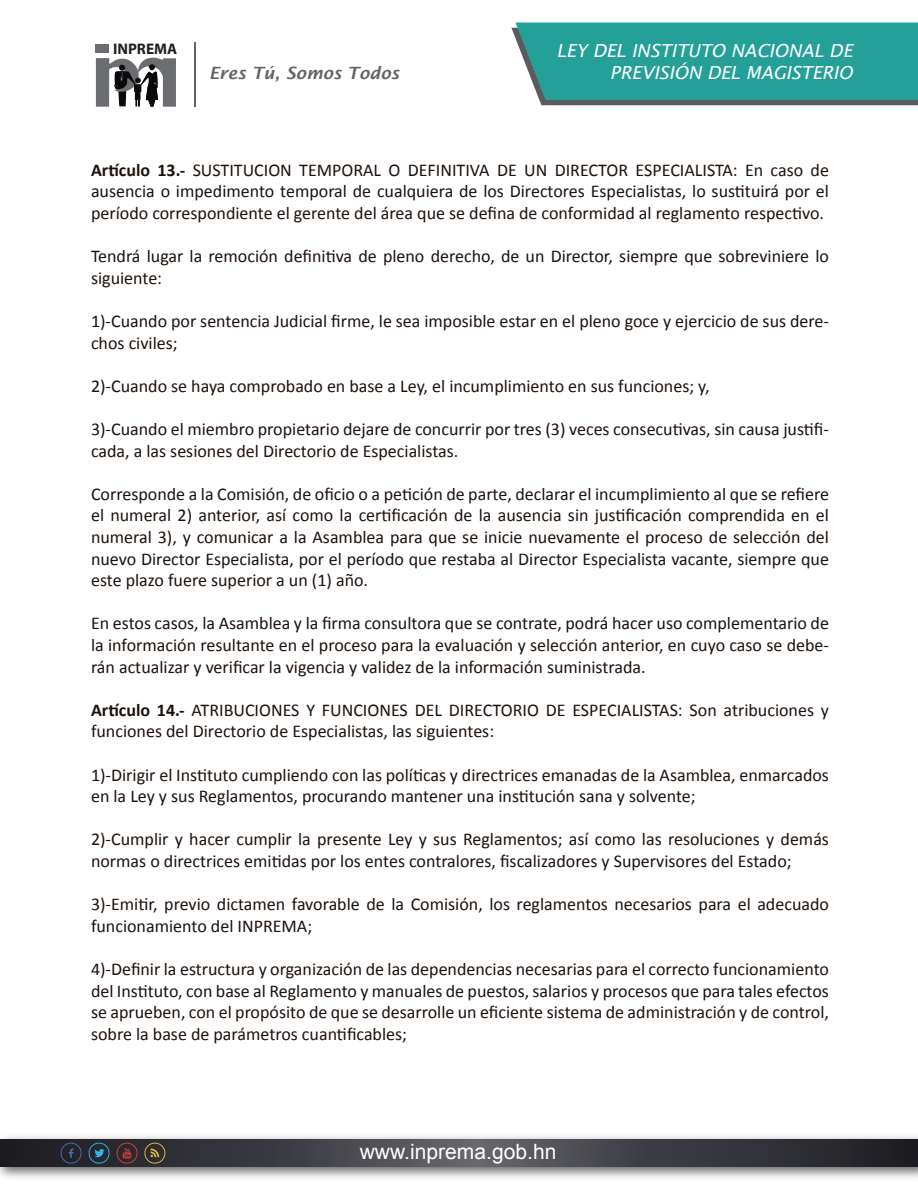
<style>
.page{position:relative;width:918px;height:1188px;background:#fff}
.page>*{position:absolute;margin:0;border:0;box-sizing:border-box;transform-origin:0 0}
.t1{font:21.15px "Arial";color:#fff}
.t2{font:18px/21.6px "Calibri";color:#1d110c}
.t3{font:italic 18px/21.6px "Lucida Sans";color:#fff;text-align:right}
.t4{font:italic 600 16.95px "Lucida Sans";color:#646464}
.t5{font:700 15.3px "Myriad Pro";color:#231f20}
.s1{font-weight:700}
</style>
<div class="page">
<svg style="left:511px;top:23px;width:407px;height:82px;background:#309e97"></svg>
<div style="left:96px;top:44px;width:13px;height:9px;background:#6c6d70"></div>
<svg style="left:96px;top:57px;width:80px;height:50px"></svg>
<hr style="left:194px;top:42px;width:1px;height:64px;background:#646464">
<img style="left:0;top:1136px;width:918px;height:42px">
<svg style="left:0;top:1140px;width:918px;height:26px;background:#3c3c43"></svg>
<svg style="left:60px;top:1143px;width:22px;height:21px"></svg>
<svg style="left:88px;top:1143px;width:22px;height:21px"></svg>
<svg style="left:116px;top:1143px;width:22px;height:21px"></svg>
<svg style="left:144px;top:1143px;width:22px;height:21px"></svg>
<p class="t5" style="left:113px;top:39px;width:66px">INPREMA</p>
<p class="t4" style="left:209px;top:63px;width:192px">Eres Tú, Somos Todos</p>
<p class="t3" style="left:556px;top:40px;width:298px">LEY DEL INSTITUTO NACIONAL DE<br>PREVISIÓN DEL MAGISTERIO</p>
<p class="t2" style="left:91px;top:159px;width:739px;text-align:justify"><span class="s1">Artículo 13.-</span> SUSTITUCION TEMPORAL O DEFINITIVA DE UN DIRECTOR ESPECIALISTA: En caso de ausencia o impedimento temporal de cualquiera de los Directores Especialistas, lo sustituirá por el período correspondiente el gerente del área que se defina de conformidad al reglamento respectivo.</p>
<p class="t2" style="left:91px;top:245px;width:739px">Tendrá lugar la remoción definitiva de pleno derecho, de un Director, siempre que sobreviniere lo siguiente:</p>
<p class="t2" style="left:91px;top:310px;width:739px">1)-Cuando por sentencia Judicial firme, le sea imposible estar en el pleno goce y ejercicio de sus dere&shy;chos civiles;</p>
<p class="t2" style="left:91px;top:375px;width:620px">2)-Cuando se haya comprobado en base a Ley, el incumplimiento en sus funciones; y,</p>
<p class="t2" style="left:91px;top:418px;width:739px">3)-Cuando el miembro propietario dejare de concurrir por tres (3) veces consecutivas, sin causa justifi&shy;cada, a las sesiones del Directorio de Especialistas.</p>
<p class="t2" style="left:91px;top:483px;width:739px;text-align:justify">Corresponde a la Comisión, de oficio o a petición de parte, declarar el incumplimiento al que se refiere el numeral 2) anterior, así como la certificación de la ausencia sin justificación comprendida en el numeral 3), y comunicar a la Asamblea para que se inicie nuevamente el proceso de selección del nuevo Director Especialista, por el período que restaba al Director Especialista vacante, siempre que este plazo fuere superior a un (1) año.</p>
<p class="t2" style="left:91px;top:613px;width:739px;text-align:justify">En estos casos, la Asamblea y la firma consultora que se contrate, podrá hacer uso complementario de la información resultante en el proceso para la evaluación y selección anterior, en cuyo caso se debe&shy;rán actualizar y verificar la vigencia y validez de la información suministrada.</p>
<p class="t2" style="left:91px;top:699px;width:739px"><span class="s1">Artículo 14.-</span> ATRIBUCIONES Y FUNCIONES DEL DIRECTORIO DE ESPECIALISTAS: Son atribuciones y funciones del Directorio de Especialistas, las siguientes:</p>
<p class="t2" style="left:91px;top:764px;width:739px">1)-Dirigir el Instituto cumpliendo con las políticas y directrices emanadas de la Asamblea, enmarcados en la Ley y sus Reglamentos, procurando mantener una institución sana y solvente;</p>
<p class="t2" style="left:91px;top:829px;width:739px">2)-Cumplir y hacer cumplir la presente Ley y sus Reglamentos; así como las resoluciones y demás normas o directrices emitidas por los entes contralores, fiscalizadores y Supervisores del Estado;</p>
<p class="t2" style="left:91px;top:893px;width:739px">3)-Emitir, previo dictamen favorable de la Comisión, los reglamentos necesarios para el adecuado funcionamiento del INPREMA;</p>
<p class="t2" style="left:91px;top:958px;width:739px;text-align:justify">4)-Definir la estructura y organización de las dependencias necesarias para el correcto funcionamiento del Instituto, con base al Reglamento y manuales de puestos, salarios y procesos que para tales efectos se aprueben, con el propósito de que se desarrolle un eficiente sistema de administración y de control, sobre la base de parámetros cuantificables;</p>
<p class="t1" style="left:360px;top:1137px;width:198px">www.inprema.gob.hn</p>
</div>
